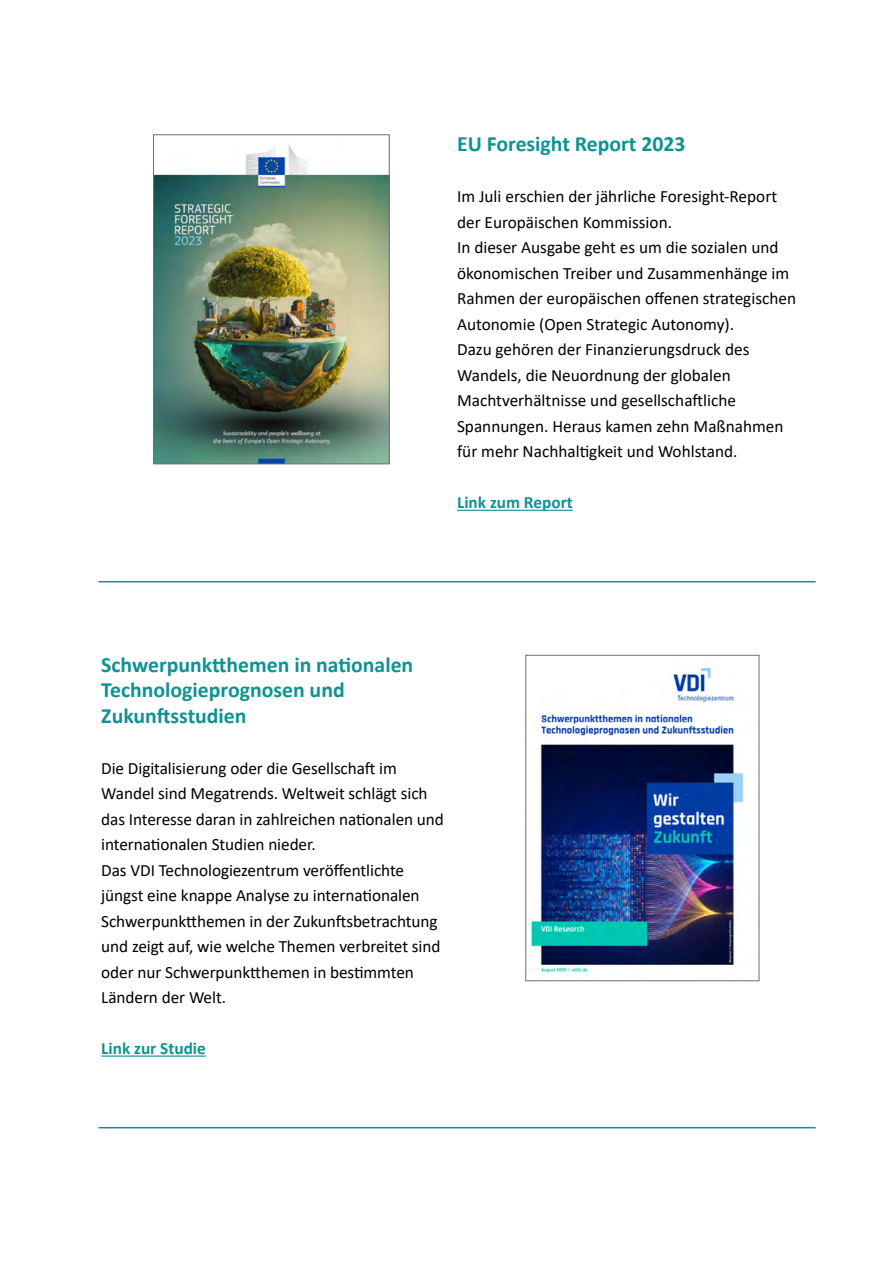
<style>
.page{position:relative;width:893px;height:1263px;background:#fff}
.page>*{position:absolute;margin:0;border:0;box-sizing:border-box;transform-origin:0 0}
.t1{font:700 21.75px/25.5px "Calibri";color:#0e9292}
.t2{font:17.25px/25.5px "Calibri";letter-spacing:-.005em;color:#000}
.t3{font:700 17.25px "Calibri";color:#0e9292}
</style>
<div class="page">
<hr style="left:101px;top:1055px;width:105px;height:2px;background:#0e9292">
<img style="left:530px;top:667px;width:214px;height:307px">
<div style="left:526px;top:655px;width:233px;height:326px;border:1px solid #706f6f"></div>
<hr style="left:98px;top:581px;width:718px;height:1px;background:#0e9292">
<hr style="left:98px;top:1127px;width:718px;height:1px;background:#0e9292">
<hr style="left:457px;top:510px;width:116px;height:1px;background:#0e9292">
<img style="left:155px;top:144px;width:232px;height:318px">
<div style="left:153px;top:135px;width:236px;height:329px;border:1px solid #706f6f"></div>
<p class="t1" style="left:457px;top:131px;width:230px">EU Foresight Report 2023</p>
<p class="t2" style="left:457px;top:183px;width:341px">Im Juli erschien der jährliche Foresight-Report der Europäischen Kommission.<br>In dieser Ausgabe geht es um die sozialen und ökonomischen Treiber und Zusammenhänge im Rahmen der europäischen offenen strategischen Autonomie (Open Strategic Autonomy).<br>Dazu gehören der Finanzierungsdruck des Wandels, die Neuordnung der globalen Machtverhältnisse und gesellschaftliche Spannungen. Heraus kamen zehn Maßnahmen für mehr Nachhaltigkeit und Wohlstand.</p>
<p class="t3" style="left:457px;top:490px;width:117px">Link zum Report</p>
<p class="t1" style="left:101px;top:651px;width:314px">Schwerpunktthemen in nationalen<br>Technologieprognosen und<br>Zukunftsstudien</p>
<p class="t2" style="left:101px;top:755px;width:344px">Die Digitalisierung oder die Gesellschaft im Wandel sind Megatrends. Weltweit schlägt sich das Interesse daran in zahlreichen nationalen und internationalen Studien nieder.<br>Das VDI Technologiezentrum veröffentlichte jüngst eine knappe Analyse zu internationalen Schwerpunktthemen in der Zukunftsbetrachtung und zeigt auf, wie welche Themen verbreitet sind oder nur Schwerpunktthemen in bestimmten Ländern der Welt.</p>
<p class="t3" style="left:101px;top:1036px;width:106px">Link zur Studie</p>
</div>
